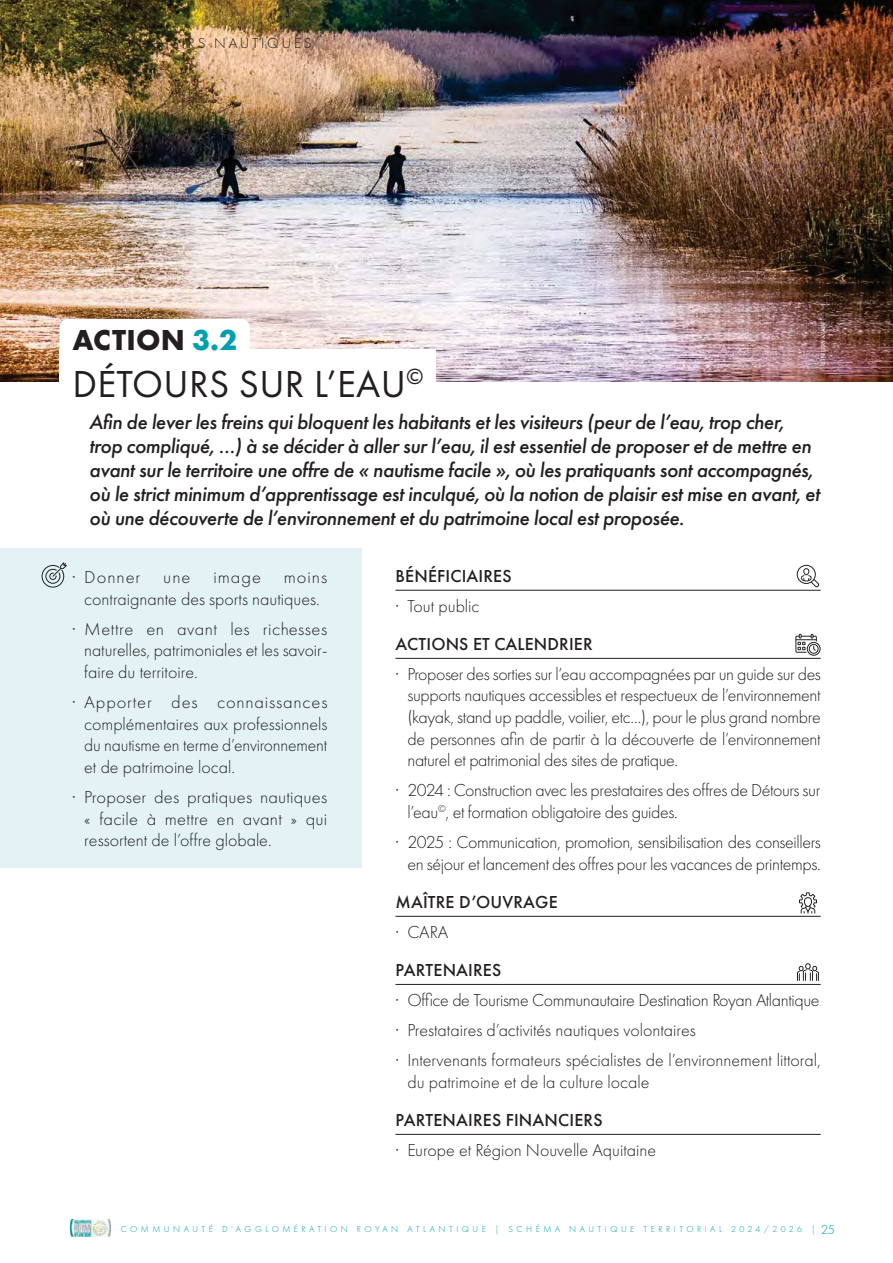
<style>
.page{position:relative;width:893px;height:1263px;background:#fff}
.page>*{position:absolute;margin:0;border:0;box-sizing:border-box;transform-origin:0 0}
.t1{font:39px "Futura PT";letter-spacing:.01em;color:#231f20}
.t2{font:700 30px "Futura PT";letter-spacing:.01em;color:#231f20}
.t3{font:italic 500 21px/24px "Futura PT";letter-spacing:-.02em;color:#231f20}
.t4{font:300 18px/21.6px "Futura PT";letter-spacing:-.01em;color:#231f20;text-align:justify}
.t5{font:500 18px "Futura PT";letter-spacing:.01em;color:#231f20}
.t6{font:300 15px "Futura PT";letter-spacing:.18em;color:#231f20}
.t7{font:300 9px "Futura PT";letter-spacing:.39em;color:#009faf}
.t8{font:6px "Futura PT";letter-spacing:.01em;color:#fff}
.s1{color:#009faf}
.s2{font-size:13.5px}
</style>
<div class="page">
<img style="left:70px;top:1219px;width:41px;height:17px">
<img style="left:0;top:0;width:893px;height:381px">
<svg style="left:60px;top:319px;width:190px;height:31px"></svg>
<div style="left:60px;top:350px;width:376px;height:56px;background:#fff"></div>
<hr style="left:395px;top:590px;width:426px;height:1px;background:#231f20">
<hr style="left:395px;top:658px;width:426px;height:1px;background:#231f20">
<hr style="left:395px;top:916px;width:426px;height:1px;background:#231f20">
<hr style="left:395px;top:984px;width:426px;height:1px;background:#231f20">
<hr style="left:395px;top:1134px;width:426px;height:1px;background:#231f20">
<div style="left:0;top:548px;width:361px;height:319px;background:#e3f3f5"></div>
<svg style="left:799px;top:892px;width:18px;height:22px"></svg>
<svg style="left:41px;top:562px;width:26px;height:26px"></svg>
<div style="left:797px;top:565px;width:19px;height:19px;border:1px solid #21211f;border-radius:50%"></div>
<div style="left:803px;top:568px;width:6px;height:7px;border:1px solid #21211f;border-radius:50%"></div>
<svg style="left:801px;top:575px;width:19px;height:13px"></svg>
<div style="left:807px;top:642px;width:13px;height:14px;border:1px solid #21211f;border-radius:50%"></div>
<div style="left:809px;top:644px;width:9px;height:10px;border:1px solid #21211f;border-radius:50%"></div>
<svg style="left:795px;top:634px;width:22px;height:19px"></svg>
<svg style="left:797px;top:963px;width:22px;height:18px"></svg>
<p class="t6" style="left:72px;top:36px;width:241px">AXE 3 – LOISIRS NAUTIQUES</p>
<p class="t8" style="left:820px;top:366px;width:44px;rotate:-90deg">© THIERRY AVAN</p>
<h2 class="t2" style="left:72px;top:330px;width:166px">ACTION <span class="s1">3.2</span></h2>
<h1 class="t1" style="left:72px;top:364px;width:352px">DÉTOURS SUR L’EAU<sup>©</sup></h1>
<p class="t3" style="left:89px;top:411px;width:732px">Afin de lever les freins qui bloquent les habitants et les visiteurs (peur de l’eau, trop cher, trop compliqué, …) à se décider à aller sur l’eau, il est essentiel de proposer et de mettre en avant sur le territoire une offre de « nautisme facile », où les pratiquants sont accompagnés, où le strict minimum d’apprentissage est inculqué, où la notion de plaisir est mise en avant, et où une découverte de l’environnement et du patrimoine local est proposée.</p>
<p class="t5" style="left:396px;top:566px;width:118px">BÉNÉFICIAIRES</p>
<p class="t4" style="left:395px;top:595px;width:86px">· Tout public</p>
<p class="t5" style="left:396px;top:635px;width:199px">ACTIONS ET CALENDRIER</p>
<p class="t4" style="left:407px;top:664px;width:415px;text-indent:-12px">· Proposer des sorties sur l’eau accompagnées par un guide sur des supports nautiques accessibles et respectueux de l’environnement (kayak, stand up paddle, voilier, etc…), pour le plus grand nombre de personnes afin de partir à la découverte de l’environnement naturel et patrimonial des sites de pratique.</p>
<p class="t4" style="left:407px;top:780px;width:414px;text-indent:-12px">· 2024 : Construction avec les prestataires des offres de Détours sur l’eau<sup>©</sup>, et formation obligatoire des guides.</p>
<p class="t4" style="left:395px;top:832px;width:427px;text-align:right">· 2025 : Communication, promotion, sensibilisation des conseillers en séjour et lancement des offres pour les vacances de printemps.</p>
<p class="t5" style="left:396px;top:893px;width:164px">MAÎTRE D’OUVRAGE</p>
<p class="t4" style="left:395px;top:922px;width:54px">· CARA</p>
<p class="t5" style="left:396px;top:961px;width:107px">PARTENAIRES</p>
<p class="t4" style="left:395px;top:985px;width:427px;line-height:30.2px;text-align:left">· Office de Tourisme Communautaire Destination Royan Atlantique · Prestataires d’activités nautiques volontaires<br>· Intervenants formateurs spécialistes de l’environnement littoral,</p>
<p class="t4" style="left:407px;top:1071px;width:244px">du patrimoine et de la culture locale</p>
<p class="t5" style="left:396px;top:1111px;width:209px">PARTENAIRES FINANCIERS</p>
<p class="t4" style="left:395px;top:1140px;width:262px">· Europe et Région Nouvelle Aquitaine</p>
<p class="t4" style="left:72px;top:567px;width:70px">· Donner</p>
<p class="t4" style="left:163px;top:567px;width:29px">une</p>
<p class="t4" style="left:213px;top:567px;width:49px">image</p>
<p class="t4" style="left:84px;top:567px;width:244px;text-indent:199px">moins contraignante des sports nautiques.</p>
<p class="t4" style="left:84px;top:619px;width:245px;text-indent:-12px">· Mettre en avant les richesses naturelles, patrimoniales et les savoir&shy;faire du territoire.</p>
<p class="t4" style="left:84px;top:692px;width:245px;text-indent:-12px">· Apporter des connaissances complémentaires aux professionnels du nautisme en terme d’environnement et de patrimoine local.</p>
<p class="t4" style="left:84px;top:787px;width:244px;text-indent:-12px">· Proposer des pratiques nautiques « facile à mettre en avant » qui ressortent de l’offre globale.</p>
<p class="t7" style="left:121px;top:1224px;width:716px">COMMUNAUTÉ D’AGGLOMÉRATION ROYAN ATLANTIQUE | SCHÉMA NAUTIQUE TERRITORIAL 2024/2026 | <span class="s2">25</span></p>
</div>
